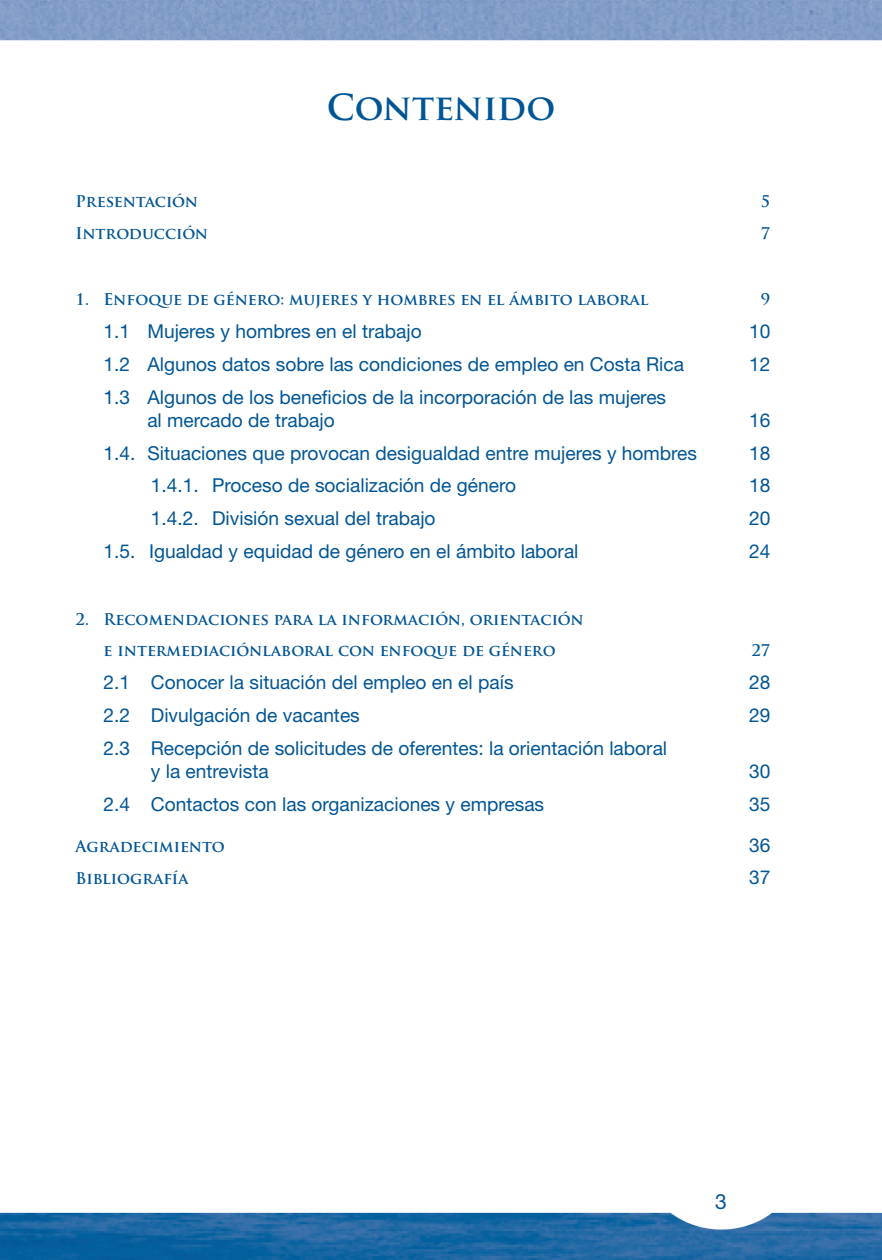
<style>
.page{position:relative;width:882px;height:1260px;background:#fff}
.page>*{position:absolute;margin:0;border:0;box-sizing:border-box;transform-origin:0 0}
.t1{font:700 35px "Trajan Pro";color:#005595}
.t2{font:21px "Helvetica Neue";color:#005595}
.t3{font:19.07px/22.9px "Helvetica Neue";color:#005595}
.t4{font:700 15.75px/31.5px "Trajan Pro";color:#005595;text-align:center}
</style>
<div class="page">
<img style="left:0;top:0;width:882px;height:1260px">
<h1 class="t1" style="left:327px;top:88px;width:230px">Contenido</h1>
<p class="t4" style="left:76px;top:186px;width:124px">Presentación</p>
<p class="t4" style="left:761px;top:186px;width:11px">5</p>
<p class="t4" style="left:76px;top:217px;width:134px">Introducción</p>
<p class="t4" style="left:761px;top:217px;width:11px">7</p>
<p class="t4" style="left:76px;top:284px;width:574px">1. Enfoque de género: mujeres y hombres en el ámbito laboral</p>
<p class="t4" style="left:761px;top:284px;width:11px">9</p>
<p class="t3" style="left:104px;top:321px;width:320px">1.1 Mujeres y hombres en el trabajo</p>
<p class="t3" style="left:749px;top:321px;width:23px">10</p>
<p class="t3" style="left:104px;top:354px;width:582px">1.2 Algunos datos sobre las condiciones de empleo en Costa Rica</p>
<p class="t3" style="left:749px;top:354px;width:23px">12</p>
<p class="t3" style="left:147px;top:387px;width:520px;text-indent:-44px">1.3 Algunos de los beneficios de la incorporación de las mujeres al mercado de trabajo</p>
<p class="t3" style="left:749px;top:410px;width:23px">16</p>
<p class="t3" style="left:104px;top:443px;width:595px">1.4. Situaciones que provocan desigualdad entre mujeres y hombres</p>
<p class="t3" style="left:749px;top:443px;width:23px">18</p>
<p class="t3" style="left:151px;top:476px;width:367px">1.4.1. Proceso de socialización de género</p>
<p class="t3" style="left:749px;top:476px;width:23px">18</p>
<p class="t3" style="left:151px;top:509px;width:286px">1.4.2. División sexual del trabajo</p>
<p class="t3" style="left:749px;top:509px;width:23px">20</p>
<p class="t3" style="left:104px;top:542px;width:476px">1.5. Igualdad y equidad de género en el ámbito laboral</p>
<p class="t3" style="left:749px;top:542px;width:23px">24</p>
<p class="t4" style="left:76px;top:603px;width:510px">2. Recomendaciones para la información, orientación e intermediaciónlaboral con enfoque de género</p>
<p class="t4" style="left:751px;top:635px;width:20px">27</p>
<p class="t3" style="left:104px;top:672px;width:411px">2.1 Conocer la situación del empleo en el país</p>
<p class="t3" style="left:749px;top:672px;width:23px">28</p>
<p class="t3" style="left:104px;top:705px;width:258px">2.2 Divulgación de vacantes</p>
<p class="t3" style="left:749px;top:705px;width:23px">29</p>
<p class="t3" style="left:151px;top:738px;width:518px;text-indent:-47px">2.3 Recepción de solicitudes de oferentes: la orientación laboral y la entrevista</p>
<p class="t3" style="left:749px;top:761px;width:23px">30</p>
<p class="t3" style="left:104px;top:794px;width:442px">2.4 Contactos con las organizaciones y empresas</p>
<p class="t3" style="left:749px;top:794px;width:23px">35</p>
<p class="t4" style="left:76px;top:831px;width:151px">Agradecimiento</p>
<p class="t3" style="left:749px;top:835px;width:23px">36</p>
<p class="t4" style="left:76px;top:862px;width:114px">Bibliografía</p>
<p class="t3" style="left:749px;top:867px;width:23px">37</p>
<p class="t2" style="left:715px;top:1194px;width:13px">3</p>
</div>
